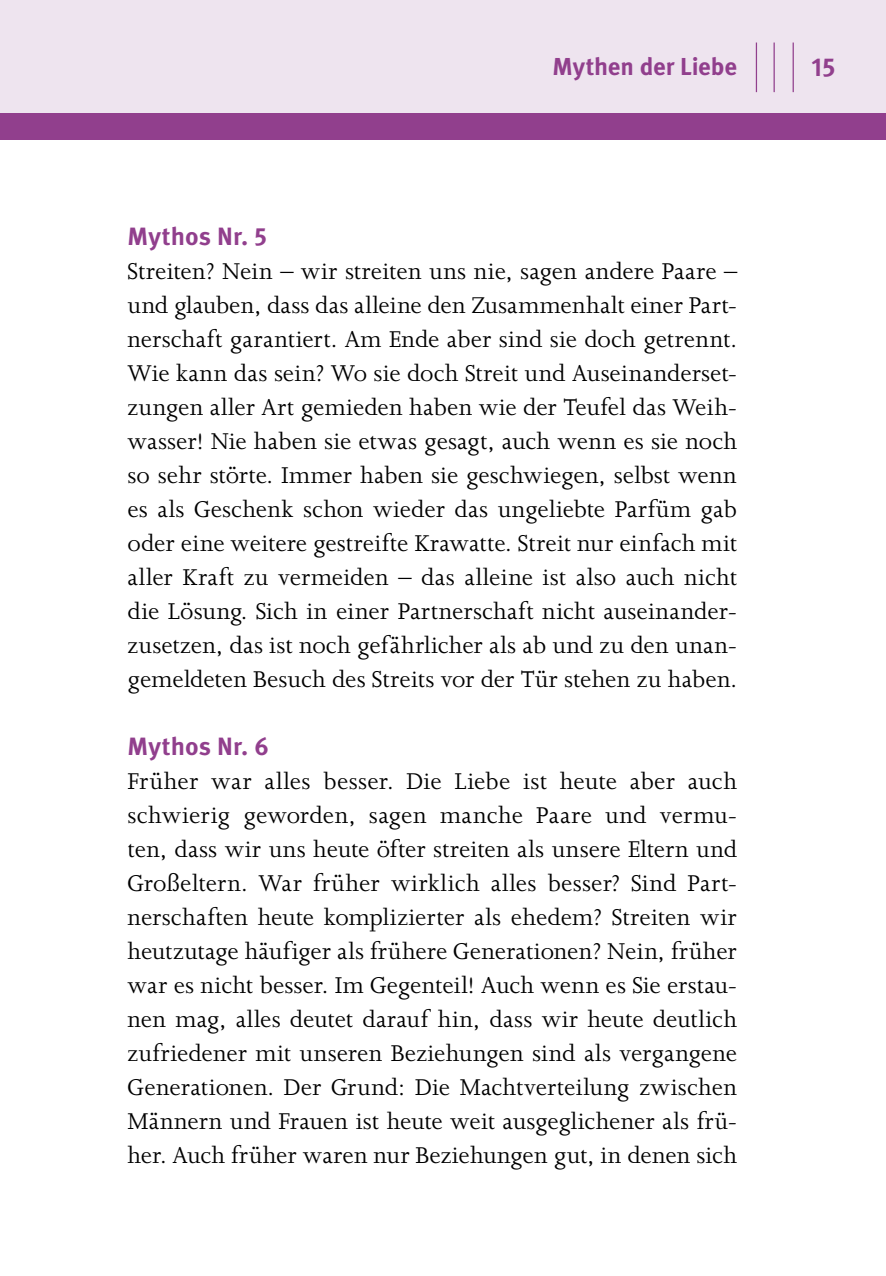
<style>
.page{position:relative;width:886px;height:1276px;background:#fff}
.page>*{position:absolute;margin:0;border:0;box-sizing:border-box;transform-origin:0 0}
.t1{font:26.25px/34px "Joanna MT Std";letter-spacing:.005em;color:#000;text-align:justify}
.t2{font:700 26px "Meta Pro";color:#913f8d}
.t3{font:700 25px "Meta Pro";color:#913f8d}
.t4{font:700 24.5px "Meta Pro";letter-spacing:-.005em;color:#913f8d}
</style>
<div class="page">
<div style="left:0;top:0;width:886px;height:120px;background:#eee4ef"></div>
<div style="left:0;top:113px;width:886px;height:27px;background:#913f8d"></div>
<hr style="left:792px;top:43px;width:2px;height:49px;background:#913f8d">
<hr style="left:773px;top:43px;width:2px;height:49px;background:#913f8d">
<hr style="left:756px;top:43px;width:1px;height:49px;background:#913f8d">
<p class="t4" style="left:553px;top:51px;width:186px">Mythen der Liebe</p>
<p class="t2" style="left:811px;top:50px;width:25px">15</p>
<p class="t3" style="left:128px;top:221px;width:141px">Mythos Nr. 5</p>
<p class="t1" style="left:128px;top:254px;width:611px">Streiten? Nein – wir streiten uns nie, sagen andere Paare – und glauben, dass das alleine den Zusammenhalt einer Part&shy;nerschaft garantiert. Am Ende aber sind sie doch getrennt.<br>Wie kann das sein? Wo sie doch Streit und Auseinanderset&shy;zungen aller Art gemieden haben wie der Teufel das Weih&shy;wasser! Nie haben sie etwas gesagt, auch wenn es sie noch so sehr störte. Immer haben sie geschwiegen, selbst wenn es als Geschenk schon wieder das ungeliebte Parfüm gab oder eine weitere gestreifte Krawatte. Streit nur einfach mit aller Kraft zu vermeiden – das alleine ist also auch nicht die Lösung. Sich in einer Partnerschaft nicht auseinander&shy;zusetzen, das ist noch gefährlicher als ab und zu den unan&shy;gemeldeten Besuch des Streits vor der Tür stehen zu haben.</p>
<p class="t3" style="left:128px;top:731px;width:143px">Mythos Nr. 6</p>
<p class="t1" style="left:128px;top:764px;width:611px">Früher war alles besser. Die Liebe ist heute aber auch schwierig geworden, sagen manche Paare und vermu&shy;ten, dass wir uns heute öfter streiten als unsere Eltern und Großeltern. War früher wirklich alles besser? Sind Part&shy;nerschaften heute komplizierter als ehedem? Streiten wir heutzutage häufiger als frühere Generationen? Nein, früher war es nicht besser. Im Gegenteil! Auch wenn es Sie erstau&shy;nen mag, alles deutet darauf hin, dass wir heute deutlich zufriedener mit unseren Beziehungen sind als vergangene Generationen. Der Grund: Die Machtverteilung zwischen Männern und Frauen ist heute weit ausgeglichener als frü&shy;her. Auch früher waren nur Beziehungen gut, in denen sich</p>
</div>
